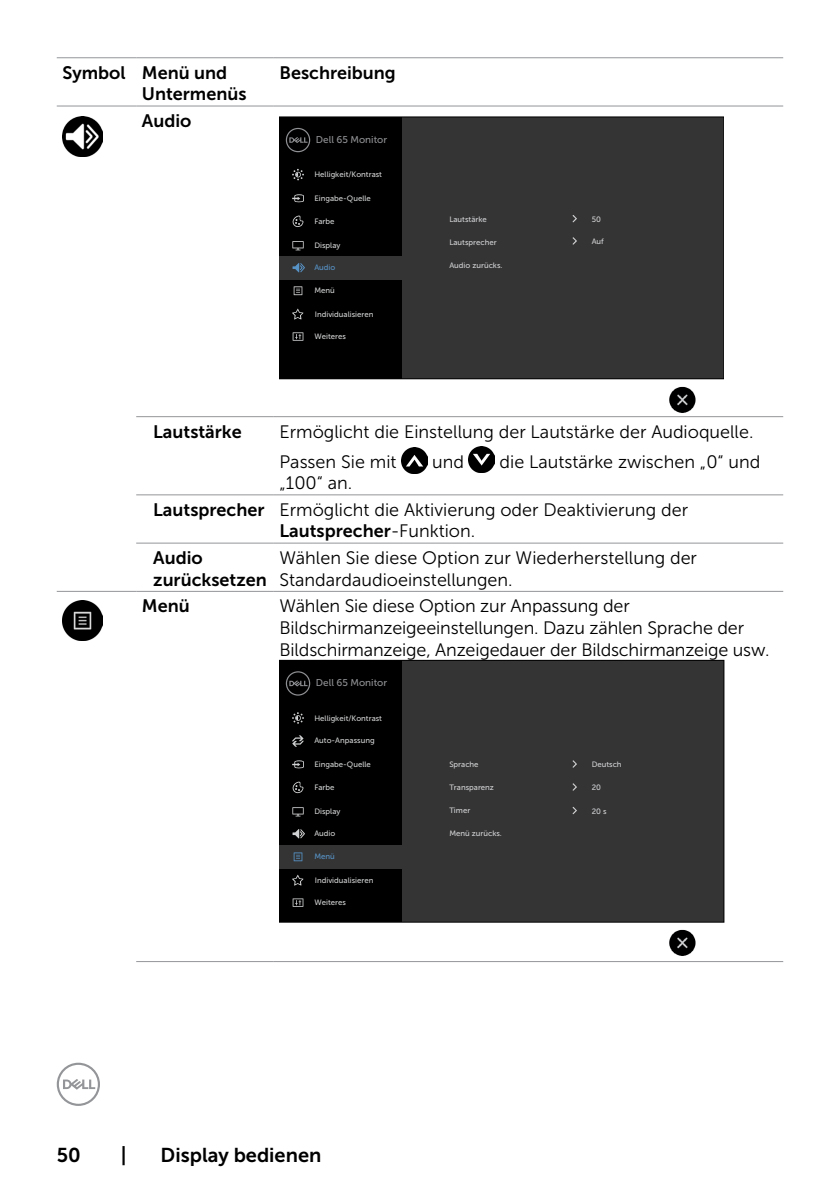
<style>
.page{position:relative;width:840px;height:1191px;background:#fff}
.page>*{position:absolute;margin:0;border:0;box-sizing:border-box;transform-origin:0 0}
.t1{font:20px "Museo Sans For Dell 700";color:#000}
.t2{font:18px/21.6px "Museo Sans For Dell 300";color:#000}
.t3{font:18px/21.6px "Museo Sans For Dell 700";color:#000}
.t4{font:9.8px "Museo Sans For Dell 500";color:#8f9093}
.t5{font:7.8px "Museo Sans For Dell 500";color:#d0d1d2}
.t6{font:7.8px "Museo Sans For Dell 500";color:#5793c6}
.s1{font-family:"Museo Sans For Dell 700"}
.s2{font-family:"Museo Sans For Dell 300"}
</style>
<div class="page">
<svg style="left:57px;top:1062px;width:43px;height:44px"></svg>
<hr style="left:57px;top:106px;width:79px;height:1px;background:#939598">
<hr style="left:136px;top:106px;width:138px;height:1px;background:#939598">
<hr style="left:274px;top:106px;width:508px;height:1px;background:#939598">
<hr style="left:57px;top:57px;width:79px;height:1px;background:#939598">
<hr style="left:136px;top:57px;width:138px;height:1px;background:#939598">
<hr style="left:274px;top:57px;width:508px;height:1px;background:#939598">
<hr style="left:136px;top:416px;width:138px;height:1px;background:#939598">
<hr style="left:274px;top:416px;width:508px;height:1px;background:#939598">
<hr style="left:136px;top:494px;width:138px;height:1px;background:#939598">
<hr style="left:274px;top:494px;width:508px;height:1px;background:#939598">
<hr style="left:136px;top:543px;width:138px;height:1px;background:#939598">
<hr style="left:274px;top:543px;width:508px;height:1px;background:#939598">
<hr style="left:57px;top:591px;width:79px;height:1px;background:#939598">
<hr style="left:136px;top:591px;width:138px;height:1px;background:#939598">
<hr style="left:274px;top:591px;width:508px;height:1px;background:#939598">
<hr style="left:136px;top:961px;width:138px;height:1px;background:#939598">
<hr style="left:274px;top:961px;width:508px;height:1px;background:#939598">
<img style="left:62px;top:117px;width:40px;height:40px">
<div style="left:279px;top:117px;width:444px;height:262px;background:#343435"></div>
<div style="left:279px;top:117px;width:122px;height:262px;background:#000"></div>
<svg style="left:292px;top:169px;width:12px;height:11px"></svg>
<svg style="left:286px;top:128px;width:24px;height:24px"></svg>
<div style="left:279px;top:256px;width:122px;height:23px;background:#343435"></div>
<svg style="left:292px;top:194px;width:12px;height:8px"></svg>
<svg style="left:292px;top:215px;width:11px;height:12px"></svg>
<svg style="left:292px;top:241px;width:11px;height:9px"></svg>
<svg style="left:292px;top:332px;width:11px;height:9px"></svg>
<svg style="left:292px;top:263px;width:13px;height:10px"></svg>
<svg style="left:293px;top:286px;width:9px;height:9px"></svg>
<svg style="left:292px;top:308px;width:11px;height:12px"></svg>
<img style="left:669px;top:386px;width:26px;height:26px">
<svg style="left:572px;top:215px;width:4px;height:7px"></svg>
<svg style="left:572px;top:237px;width:4px;height:8px"></svg>
<img style="left:401px;top:448px;width:26px;height:25px">
<img style="left:468px;top:447px;width:26px;height:26px">
<img style="left:62px;top:600px;width:40px;height:40px">
<div style="left:279px;top:660px;width:444px;height:262px;background:#343435"></div>
<div style="left:279px;top:660px;width:122px;height:262px;background:#000"></div>
<div style="left:279px;top:845px;width:122px;height:23px;background:#343435"></div>
<svg style="left:292px;top:712px;width:12px;height:12px"></svg>
<svg style="left:292px;top:760px;width:12px;height:8px"></svg>
<svg style="left:292px;top:781px;width:11px;height:12px"></svg>
<svg style="left:292px;top:807px;width:11px;height:9px"></svg>
<svg style="left:292px;top:898px;width:11px;height:8px"></svg>
<svg style="left:286px;top:671px;width:24px;height:24px"></svg>
<svg style="left:292px;top:735px;width:11px;height:11px"></svg>
<svg style="left:292px;top:829px;width:13px;height:10px"></svg>
<svg style="left:293px;top:852px;width:9px;height:9px"></svg>
<svg style="left:292px;top:874px;width:11px;height:12px"></svg>
<img style="left:669px;top:929px;width:26px;height:27px">
<svg style="left:572px;top:760px;width:4px;height:8px"></svg>
<svg style="left:572px;top:783px;width:4px;height:8px"></svg>
<svg style="left:572px;top:807px;width:4px;height:7px"></svg>
<p class="t3" style="left:142px;top:62px;width:106px;text-indent:-79px">Symbol Menü und<br>Untermenüs</p>
<p class="t3" style="left:279px;top:62px;width:118px">Beschreibung</p>
<p class="t3" style="left:142px;top:110px;width:51px">Audio</p>
<p class="t4" style="left:316px;top:134px;width:73px">Dell 65 Monitor</p>
<p class="t5" style="left:314px;top:170px;width:69px">Helligkeit/Kontrast</p>
<p class="t5" style="left:314px;top:194px;width:58px">Eingabe-Quelle</p>
<p class="t5" style="left:314px;top:217px;width:22px">Farbe</p>
<p class="t5" style="left:314px;top:241px;width:28px">Display</p>
<p class="t6" style="left:314px;top:263px;width:23px">Audio</p>
<p class="t5" style="left:314px;top:286px;width:22px">Menü</p>
<p class="t5" style="left:314px;top:310px;width:60px">Individualisieren</p>
<p class="t5" style="left:314px;top:332px;width:33px">Weiteres</p>
<p class="t5" style="left:449px;top:215px;width:39px">Lautstärke</p>
<p class="t5" style="left:449px;top:238px;width:49px">Lautsprecher</p>
<p class="t5" style="left:449px;top:261px;width:55px">Audio zurücks.</p>
<p class="t5" style="left:591px;top:215px;width:11px">50</p>
<p class="t5" style="left:591px;top:237px;width:14px">Auf</p>
<p class="t3" style="left:153px;top:420px;width:90px">Lautstärke</p>
<p class="t2" style="left:279px;top:416px;width:475px;line-height:30px">Ermöglicht die Einstellung der Lautstärke der Audioquelle.<br>Passen Sie mit</p>
<p class="t2" style="left:432px;top:451px;width:33px">und</p>
<p class="t2" style="left:499px;top:451px;width:262px">die Lautstärke zwischen „0“ und</p>
<p class="t2" style="left:153px;top:470px;width:536px;line-height:26.6px;text-indent:126px">„100“ an.<br><span class="s1">Lautsprecher</span> Ermöglicht die Aktivierung oder Deaktivierung der</p>
<p class="t3" style="left:279px;top:520px;width:197px">Lautsprecher<span class="s2">-Funktion.</span></p>
<p class="t3" style="left:153px;top:547px;width:115px">Audio zurücksetzen</p>
<p class="t2" style="left:279px;top:547px;width:419px">Wählen Sie diese Option zur Wiederherstellung der<br>Standardaudioeinstellungen.</p>
<p class="t3" style="left:142px;top:595px;width:49px">Menü</p>
<p class="t2" style="left:279px;top:595px;width:491px">Wählen Sie diese Option zur Anpassung der<br>Bildschirmanzeigeeinstellungen. Dazu zählen Sprache der<br>Bildschirmanzeige, Anzeigedauer der Bildschirmanzeige usw.</p>
<p class="t4" style="left:316px;top:677px;width:73px">Dell 65 Monitor</p>
<p class="t5" style="left:314px;top:713px;width:69px">Helligkeit/Kontrast</p>
<p class="t5" style="left:314px;top:736px;width:62px">Auto-Anpassung</p>
<p class="t5" style="left:314px;top:760px;width:58px">Eingabe-Quelle</p>
<p class="t5" style="left:314px;top:783px;width:22px">Farbe</p>
<p class="t5" style="left:314px;top:807px;width:28px">Display</p>
<p class="t5" style="left:314px;top:829px;width:23px">Audio</p>
<p class="t6" style="left:314px;top:852px;width:22px">Menü</p>
<p class="t5" style="left:314px;top:876px;width:60px">Individualisieren</p>
<p class="t5" style="left:314px;top:898px;width:33px">Weiteres</p>
<p class="t5" style="left:449px;top:760px;width:31px">Sprache</p>
<p class="t5" style="left:449px;top:783px;width:46px">Transparenz</p>
<p class="t5" style="left:449px;top:806px;width:22px">Timer</p>
<p class="t5" style="left:449px;top:828px;width:54px">Menü zurücks.</p>
<p class="t5" style="left:591px;top:759px;width:31px">Deutsch</p>
<p class="t5" style="left:591px;top:783px;width:11px">20</p>
<p class="t5" style="left:591px;top:806px;width:16px">20 s</p>
<p class="t1" style="left:57px;top:1143px;width:25px">50</p>
<p class="t1" style="left:121px;top:1143px;width:7px">|</p>
<p class="t1" style="left:160px;top:1143px;width:162px">Display bedienen</p>
</div>
